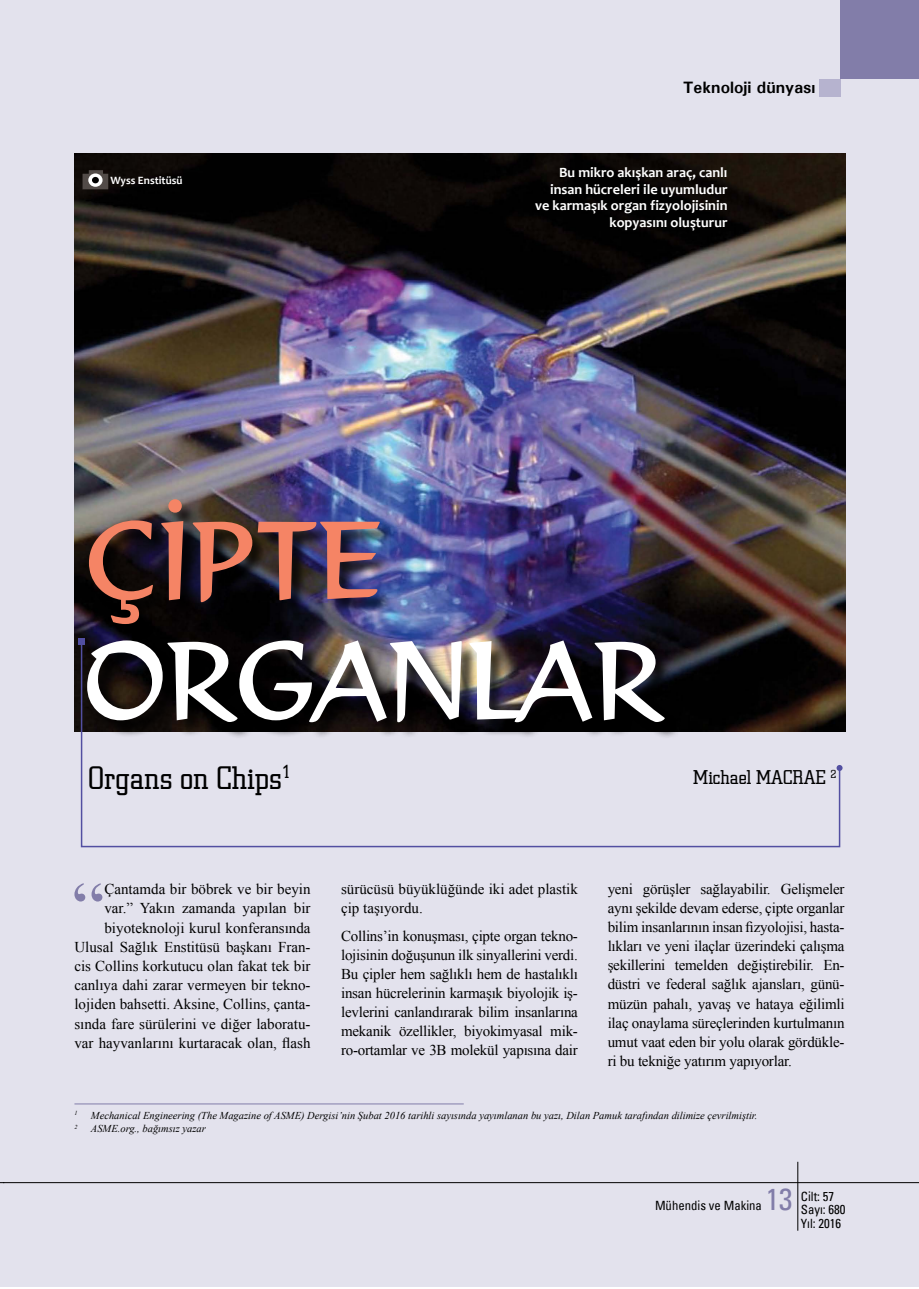
<style>
.page{position:relative;width:919px;height:1289px;background:#fff}
.page>*{position:absolute;margin:0;border:0;box-sizing:border-box;transform-origin:0 0}
.t1{font:108px "Formal 436 BT";color:#fff}
.t2{font:108px "Formal 436 BT";color:#f58465}
.t3{font:73.05px "Times New Roman";color:#827da9}
.t4{font:300 33px "Square Slabserif 711 BT";color:#000}
.t5{font:condensed 30px "Univers";color:#827da9}
.t6{font:300 20.25px "Square Slabserif 711 BT";color:#000}
.t7{font:700 16.5px "Univers";color:#000}
.t8{font:15px/19px "Times New Roman";color:#000;text-align:justify}
.t9{font:700 14.25px/16.5px "Candara";color:#fff;text-align:right}
.t10{font:condensed 12.75px/13.5px "Univers";color:#000}
.t11{font:700 11.25px "Candara";color:#fff}
.t12{font:italic 10.5px "Times New Roman";color:#000}
.t13{font:italic 6.15px "Times New Roman";color:#000}
</style>
<div class="page">
<div style="left:0;top:0;width:918px;height:1286px;background:#e3e2ed"></div>
<div style="left:840px;top:0;width:78px;height:79px;background:#827da9"></div>
<hr style="left:3px;top:1182px;width:915px;height:1px;background:#000">
<hr style="left:797px;top:1161px;width:1px;height:69px;background:#000">
<div style="left:819px;top:79px;width:21px;height:18px;background:#b6b3cf"></div>
<img style="left:74px;top:153px;width:771px;height:578px">
<hr style="left:74px;top:1103px;width:389px;height:1px;background:#827da9">
<div style="left:88px;top:501px;width:593px;height:237px;background:#000;opacity:.75"></div>
<svg style="left:80px;top:640px;width:761px;height:208px"></svg>
<svg style="left:79px;top:639px;width:6px;height:6px"></svg>
<svg style="left:836px;top:765px;width:6px;height:6px"></svg>
<svg style="left:82px;top:170px;width:26px;height:20px"></svg>
<svg style="left:88px;top:173px;width:14px;height:14px"></svg>
<div style="left:92px;top:177px;width:7px;height:6px;background:#000;border-radius:50%"></div>
<p class="t11" style="left:110px;top:173px;width:74px">Wyss Enstitüsü</p>
<p class="t7" style="left:683px;top:77px;width:134px">Teknoloji dünyası</p>
<p class="t9" style="left:535px;top:164px;width:194px">Bu mikro akışkan araç, canlı insan hücreleri ile uyumludur ve karmaşık organ fizyolojisinin kopyasını oluşturur</p>
<h1 class="t2" style="left:84px;top:494px;width:301px">ÇİPTE</h1>
<h1 class="t1" style="left:84px;top:614px;width:580px">ORGANLAR</h1>
<h3 class="t4" style="left:88px;top:757px;width:204px">Organs on Chips<sup>1</sup></h3>
<h3 class="t6" style="left:693px;top:764px;width:144px">Michael MACRAE <sup>2</sup></h3>
<h2 class="t3" style="left:72px;top:859px;width:34px">“</h2>
<p class="t8" style="left:74px;top:879px;width:237px;text-align:right">Çantamda bir böbrek ve bir beyin var.” Yakın zamanda yapılan bir biyoteknoloji kurul konferansında Ulusal Sağlık Enstitüsü başkanı Fran&shy;cis Collins korkutucu olan fakat tek bir canlıya dahi zarar vermeyen bir tekno&shy;lojiden bahsetti. Aksine, Collins, çanta&shy;sında fare sürülerini ve diğer laboratu&shy;var hayvanlarını kurtaracak olan, flash</p>
<p class="t8" style="left:341px;top:879px;width:238px">sürücüsü büyüklüğünde iki adet plastik çip taşıyordu.</p>
<p class="t8" style="left:341px;top:926px;width:238px">Collins’in konuşması, çipte organ tekno&shy;lojisinin doğuşunun ilk sinyallerini verdi.<br>Bu çipler hem sağlıklı hem de hastalıklı insan hücrelerinin karmaşık biyolojik iş&shy;levlerini canlandırarak bilim insanlarına mekanik özellikler, biyokimyasal mik&shy;ro-ortamlar ve 3B molekül yapısına dair</p>
<p class="t8" style="left:607px;top:879px;width:238px">yeni görüşler sağlayabilir. Gelişmeler aynı şekilde devam ederse, çipte organlar bilim insanlarının insan fizyolojisi, hasta&shy;lıkları ve yeni ilaçlar üzerindeki çalışma şekillerini temelden değiştirebilir. En&shy;düstri ve federal sağlık ajansları, günü&shy;müzün pahalı, yavaş ve hataya eğilimli ilaç onaylama süreçlerinden kurtulmanın umut vaat eden bir yolu olarak gördükle&shy;ri bu tekniğe yatırım yapıyorlar.</p>
<p class="t13" style="left:74px;top:1108px;width:5px">1</p>
<p class="t12" style="left:91px;top:1107px;width:668px">Mechanical Engineering (The Magazine of ASME) Dergisi’nin Şubat 2016 tarihli sayısında yayımlanan bu yazı, Dilan Pamuk tarafından dilimize çevrilmiştir.</p>
<p class="t13" style="left:74px;top:1122px;width:5px">2</p>
<p class="t12" style="left:91px;top:1121px;width:116px">ASME.org., bağımsız yazar</p>
<p class="t10" style="left:655px;top:1198px;width:108px">Mühendis ve Makina</p>
<h3 class="t5" style="left:766px;top:1179px;width:28px">13</h3>
<p class="t10" style="left:800px;top:1189px;width:46px">Cilt: 57<br>Sayı: 680<br>Yıl: 2016</p>
</div>
